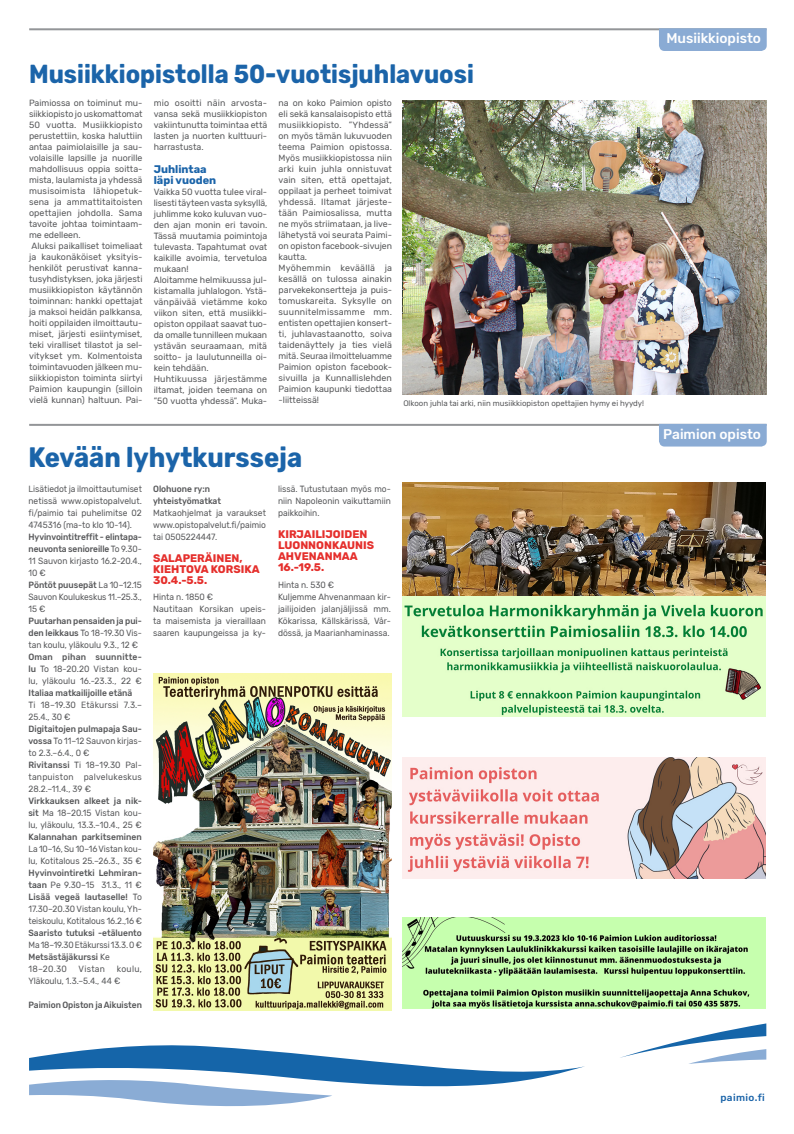
<style>
.page{position:relative;width:794px;height:1134px;background:#fff}
.page>*{position:absolute;margin:0;border:0;box-sizing:border-box;transform-origin:0 0}
.Jutun_Pääotsikko{font:700 28px "Rubik";color:#1b64a9;scale:.91 1}
.Jutun_Pääotsikko-2{font:700 26px "Rubik";color:#1b64a9;scale:.91 1}
.Osasto{font:500 14px "Rubik";color:#fff}
.Väliots_pun{font:700 11px/11px "Rubik";color:#e52f2c}
.Väliots_SININ_kopio{font:700 11px/11px "Rubik";color:#1b64a9}
.t1{font:500 10px "Rubik";letter-spacing:.04em;color:#1b64a9}
.sisennys{font:9px/11px "Rubik";color:#57585a;text-align:justify}
.Jutun_Leipäteksti{font:9px/12px "Rubik";color:#57585a;text-align:justify;scale:.94 1}
.sisennys-2{font:9px/12px "Rubik";color:#57585a;text-align:justify;scale:.94 1}
.Jutun_Leipäteksti-2{font:9px/12px "Rubik";color:#57585a;scale:.95 1}
.sisennys-3{font:9px/12px "Rubik";color:#57585a;text-align:justify;scale:.95 1}
.Jutun_Leipäteksti-3{font:500 9px/12px "Rubik";letter-spacing:-.005em;color:#57585a;text-align:justify;scale:.95 1}
.Jutun_Leipäteksti-4{font:500 9px/12px "Rubik";letter-spacing:-.005em;color:#57585a;text-align:justify;scale:.93 1}
.Jutun_Leipäteksti-5{font:500 9px "Rubik";letter-spacing:-.005em;color:#57585a;scale:.94 1}
.Jutun_Kuvateksti{font:8px "Rubik";color:#57585a}
.s1{font-weight:400}
.s2{font-weight:500}
</style>
<div class="page">
<svg style="left:29px;top:1045px;width:556px;height:62px"></svg>
<svg style="left:620px;top:1023px;width:146px;height:41px"></svg>
<hr style="left:29px;top:28px;width:737px;height:2px;background:#939598">
<div style="left:659px;top:28px;width:107px;height:23px;background:#8aabd4"></div>
<hr style="left:29px;top:424px;width:737px;height:2px;background:#939598">
<div style="left:659px;top:424px;width:107px;height:22px;background:#8aabd4"></div>
<img style="left:403px;top:101px;width:363px;height:293px">
<img style="left:402px;top:757px;width:363px;height:121px">
<img style="left:402px;top:918px;width:363px;height:90px">
<img style="left:153px;top:673px;width:238px;height:337px">
<img style="left:402px;top:482px;width:363px;height:235px">
<p class="Jutun_Pääotsikko-2" style="left:29px;top:59px;width:490px">Musiikkiopistolla 50-vuotisjuhlavuosi</p>
<p class="sisennys" style="left:29px;top:98px;width:115px">Paimiossa on toiminut mu&shy;siikkiopisto jo uskomattomat 50 vuotta. Musiikkiopisto perustettiin, koska haluttiin antaa paimiolaisille ja sau&shy;volaisille lapsille ja nuorille mahdollisuus oppia soitta&shy;mista, laulamista ja yhdessä musisoimista lähiopetuk&shy;sena ja ammattitaitoisten opettajien johdolla. Sama tavoite johtaa toimintaam&shy;me edelleen.</p>
<p class="sisennys" style="left:29px;top:241px;width:115px">Aluksi paikalliset toimeliaat ja kaukonäköiset yksityis&shy;henkilöt perustivat kanna&shy;tusyhdistyksen, joka järjesti musiikkiopiston käytännön toiminnan: hankki opettajat ja maksoi heidän palkkansa, hoiti oppilaiden ilmoittautu&shy;miset, järjesti esiintymiset, teki viralliset tilastot ja sel&shy;vitykset ym. Kolmentoista toimintavuoden jälkeen mu&shy;siikkiopiston toiminta siirtyi Paimion kaupungin (silloin vielä kunnan) haltuun. Pai-</p>
<p class="sisennys" style="left:154px;top:98px;width:115px">mio osoitti näin arvosta&shy;vansa sekä musiikkiopiston vakiintunutta toimintaa että lasten ja nuorten kulttuuri&shy;harrastusta.</p>
<p class="Väliots_SININ_kopio" style="left:154px;top:164px;width:64px">Juhlintaa läpi vuoden</p>
<p class="sisennys" style="left:154px;top:186px;width:115px">Vaikka 50 vuotta tulee viral&shy;lisesti täyteen vasta syksyllä, juhlimme koko kuluvan vuo&shy;den ajan monin eri tavoin.<br>Tässä muutamia poimintoja tulevasta. Tapahtumat ovat kaikille avoimia, tervetuloa mukaan!</p>
<p class="sisennys" style="left:154px;top:274px;width:115px">Aloitamme helmikuussa jul&shy;kistamalla juhlalogon. Ystä&shy;vänpäivää vietämme koko viikon siten, että musiikki&shy;opiston oppilaat saavat tuo&shy;da omalle tunnilleen mukaan ystävän seuraamaan, mitä soitto- ja laulutunneilla oi&shy;kein tehdään.</p>
<p class="sisennys" style="left:154px;top:373px;width:115px">Huhtikuussa järjestämme iltamat, joiden teemana on ”50 vuotta yhdessä”. Muka-</p>
<p class="sisennys" style="left:279px;top:98px;width:115px">na on koko Paimion opisto eli sekä kansalaisopisto että musiikkiopisto. ”Yhdessä” on myös tämän lukuvuoden teema Paimion opistossa.<br>Myös musiikkiopistossa niin arki kuin juhla onnistuvat vain siten, että opettajat, oppilaat ja perheet toimivat yhdessä. Iltamat järjeste&shy;tään Paimiosalissa, mutta ne myös striimataan, ja live&shy;lähetystä voi seurata Paimi&shy;on opiston facebook-sivujen kautta.</p>
<p class="sisennys" style="left:279px;top:263px;width:115px">Myöhemmin keväällä ja kesällä on tulossa ainakin parvekekonsertteja ja puis&shy;tomuskareita. Syksylle on suunnitelmissamme mm. entisten opettajien konsert&shy;ti, juhlavastaanotto, soiva taidenäyttely ja ties vielä mitä. Seuraa ilmoitteluamme Paimion opiston facebook&shy;sivuilla ja Kunnallislehden Paimion kaupunki tiedottaa -liitteissä!</p>
<p class="Jutun_Kuvateksti" style="left:403px;top:399px;width:242px">Olkoon juhla tai arki, niin musiikkiopiston opettajien hymy ei hyydy!</p>
<p class="Jutun_Pääotsikko" style="left:28px;top:441px;width:302px">Kevään lyhytkursseja</p>
<p class="sisennys-2" style="left:28px;top:483px;width:122px">Lisätiedot ja ilmoittautumiset netissä www.opistopalvelut. fi/paimio tai puhelimitse 02<br>4745316 (ma-to klo 10-14).</p>
<p class="Jutun_Leipäteksti-4" style="left:28px;top:531px;width:123px">Hyvinvointitreffit - elintapa&shy;neuvonta senioreille <span class="s1">To 9.30- 11 Sauvon kirjasto 16.2-20.4., 10 €</span></p>
<p class="Jutun_Leipäteksti" style="left:28px;top:579px;width:122px"><span class="s2">Pöntöt puusepät</span> La 10–12.15<br>Sauvon Koulukeskus 11.–25.3., 15 €</p>
<p class="Jutun_Leipäteksti" style="left:28px;top:615px;width:122px"><span class="s2">Puutarhan pensaiden ja pui&shy;den leikkaus</span> To 18-19.30 Vis&shy;tan koulu, yläkoulu 9.3., 12 €</p>
<p class="Jutun_Leipäteksti-3" style="left:28px;top:651px;width:121px">Oman pihan suunnitte&shy;lu <span class="s1">To 18-20.20 Vistan kou&shy;lu, yläkoulu 16.-23.3., 22 € </span>Italiaa matkailijoille etänä</p>
<p class="Jutun_Leipäteksti-2" style="left:28px;top:699px;width:121px">Ti 18–19.30 Etäkurssi 7.3.–<br>25.4., 30 €</p>
<p class="Jutun_Leipäteksti" style="left:28px;top:723px;width:122px"><span class="s2">Digitaitojen pulmapaja Sau&shy;vossa</span> To 11–12 Sauvon kirjas&shy;to 2.3.–6.4., 0 €</p>
<p class="Jutun_Leipäteksti-2" style="left:28px;top:759px;width:121px;text-align:justify"><span class="s2">Rivitanssi</span> Ti 18–19.30 Pal&shy;tanpuiston palvelukeskus 28.2.–11.4., 39 €</p>
<p class="Jutun_Leipäteksti" style="left:28px;top:795px;width:122px"><span class="s2">Virkkauksen alkeet ja nik&shy;sit</span> Ma 18–20.15 Vistan kou&shy;lu, yläkoulu, 13.3.–10.4., 25 € <span class="s2">Kalannahan parkitseminen </span>La 10–16, Su 10–16 Vistan kou&shy;lu, Kotitalous 25.–26.3., 35 € <span class="s2">Hyvinvointiretki Lehmiran&shy;taan</span> Pe 9.30–15 31.3., 11 € <span class="s2">Lisää vegeä lautaselle!</span> To 17.30–20.30 Vistan koulu, Yh&shy;teiskoulu, Kotitalous 16.2.,16 € <span class="s2">Saaristo tutuksi -etäluento </span>Ma 18–19.30 Etäkurssi 13.3. 0 € <span class="s2">Metsästäjäkurssi</span> Ke</p>
<p class="Jutun_Leipäteksti-2" style="left:28px;top:963px;width:42px">18–20.30</p>
<p class="Jutun_Leipäteksti-2" style="left:79px;top:963px;width:29px">Vistan</p>
<p class="Jutun_Leipäteksti-2" style="left:28px;top:963px;width:121px;text-indent:88px">koulu,<br>Yläkoulu, 1.3.–5.4., 44 €</p>
<p class="Jutun_Leipäteksti-5" style="left:28px;top:1000px;width:122px">Paimion Opiston ja Aikuisten</p>
<p class="Jutun_Leipäteksti-5" style="left:153px;top:484px;width:62px">Olohuone ry:n</p>
<p class="Jutun_Leipäteksti-5" style="left:153px;top:496px;width:74px">yhteistyömatkat</p>
<p class="sisennys-3" style="left:153px;top:507px;width:120px">Matkaohjelmat ja varaukset www.opistopalvelut.fi/paimio tai 0505224447.</p>
<p class="Väliots_pun" style="left:153px;top:553px;width:108px">SALAPERÄINEN,<br>KIEHTOVA KORSIKA<br>30.4.-5.5.</p>
<p class="sisennys-2" style="left:153px;top:591px;width:65px">Hinta n. 1850 €</p>
<p class="sisennys-3" style="left:153px;top:603px;width:120px">Nautitaan Korsikan upeis&shy;ta maisemista ja vieraillaan saaren kaupungeissa ja ky-</p>
<p class="sisennys-2" style="left:278px;top:483px;width:122px">lissä. Tutustutaan myös mo&shy;niin Napoleonin vaikuttamiin paikkoihin.</p>
<p class="Väliots_pun" style="left:278px;top:529px;width:97px">KIRJAILIJOIDEN<br>LUONNONKAUNIS<br>AHVENANMAA<br>16.-19.5.</p>
<p class="sisennys-2" style="left:278px;top:579px;width:61px">Hinta n. 530 €</p>
<p class="sisennys-2" style="left:278px;top:591px;width:122px">Kuljemme Ahvenanmaan kir&shy;jailijoiden jalanjäljissä mm.<br>Kökarissa, Källskärissä, Vår&shy;dössä, ja Maarianhaminassa.</p>
<p class="Osasto" style="left:666px;top:30px;width:96px">Musiikkiopisto</p>
<p class="Osasto" style="left:663px;top:426px;width:99px">Paimion opisto</p>
<p class="t1" style="left:720px;top:1092px;width:46px">paimio.fi</p>
</div>
